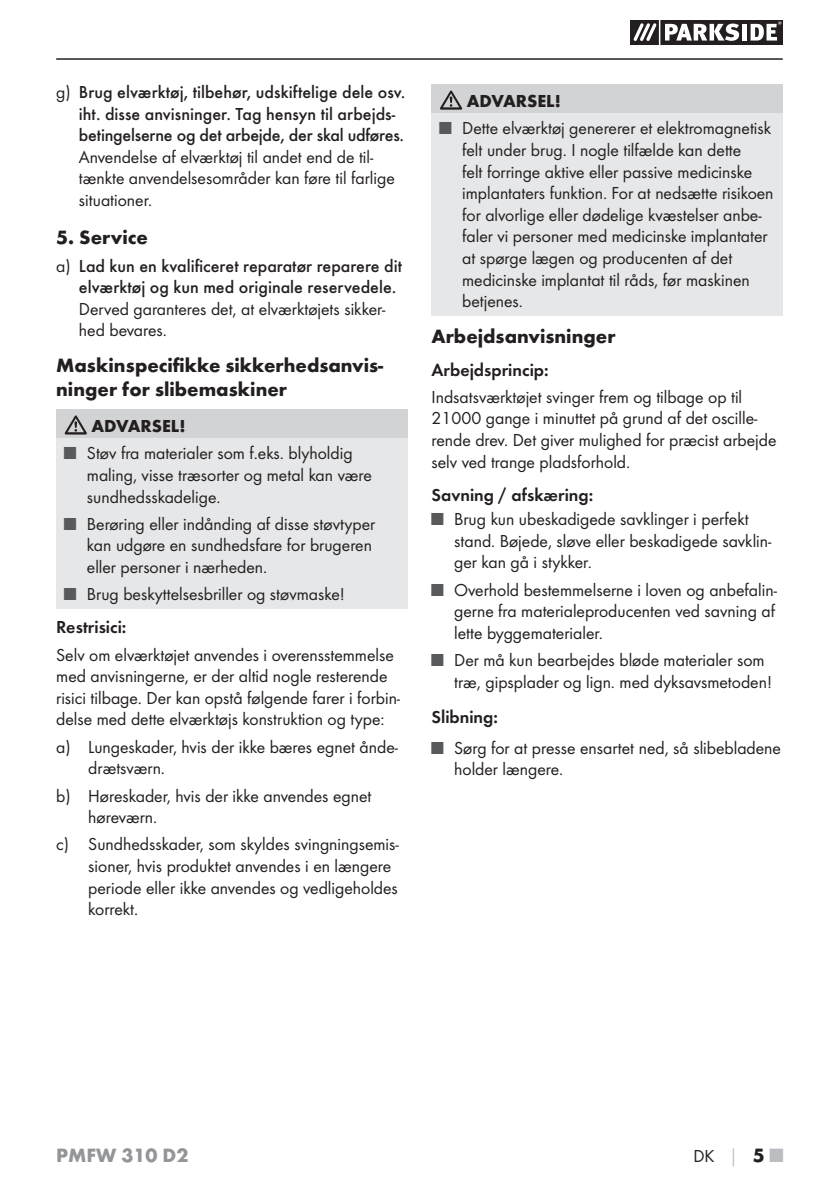
<style>
.page{position:relative;width:839px;height:1190px;background:#fff}
.page>*{position:absolute;margin:0;border:0;box-sizing:border-box;transform-origin:0 0}
.t1{font:700 20px/24px "Futura";color:#231f20}
.t2{font:700 20px "Futura";color:#939598}
.t3{font:18px/21.6px "Futura Boo";color:#231f20}
.t4{font:500 18px/21.6px "Futura";color:#231f20}
.t5{font:18px "Futura Dem";color:#231f20}
.t6{font:700 18px "Futura";color:#231f20}
.s1{font-family:"Futura Boo";font-weight:400}
.s2{color:#58595b}
.s3{font-family:"Futura";font-weight:700;color:#bbbdc0}
.s4{font-family:"Futura";font-weight:700;font-size:20px}
.s5{font-family:"Futura";font-weight:700;font-size:20px;color:#bbbdc0}
</style>
<div class="page">
<hr style="left:56px;top:58px;width:726px;height:2px;background:#231f20">
<svg style="left:630px;top:20px;width:152px;height:25px"></svg>
<hr style="left:658px;top:20px;width:2px;height:25px;background:#fff">
<div style="left:56px;top:409px;width:351px;height:29px;background:#d1d3d4"></div>
<div style="left:56px;top:438px;width:351px;height:170px;background:#e6e7e8"></div>
<svg style="left:65px;top:415px;width:22px;height:19px"></svg>
<div style="left:431px;top:85px;width:351px;height:28px;background:#d1d3d4"></div>
<div style="left:431px;top:113px;width:351px;height:202px;background:#e6e7e8"></div>
<svg style="left:440px;top:91px;width:22px;height:19px"></svg>
<p class="t4" style="left:79px;top:82px;width:328px;text-indent:-23px"><span class="s1">g)</span> Brug elværktøj, tilbehør, udskiftelige dele osv. iht. disse anvisninger. Tag hensyn til arbejds&shy;betingelserne og det arbejde, der skal udføres.</p>
<p class="t3" style="left:79px;top:147px;width:317px">Anvendelse af elværktøj til andet end de til&shy;tænkte anvendelsesområder kan føre til farlige situationer.</p>
<p class="t1" style="left:56px;top:227px;width:93px">5. Service</p>
<p class="t4" style="left:79px;top:256px;width:324px;text-indent:-23px"><span class="s1">a)</span> Lad kun en kvalificeret reparatør reparere dit elværktøj og kun med originale reservedele.</p>
<p class="t3" style="left:79px;top:299px;width:308px">Derved garanteres det, at elværktøjets sikker&shy;hed bevares.</p>
<p class="t1" style="left:56px;top:355px;width:328px">Maskinspecifikke sikkerhedsanvis&shy;ninger for slibemaskiner</p>
<p class="t6" style="left:91px;top:419px;width:96px">ADVARSEL!</p>
<p class="t3" style="left:87px;top:443px;width:286px;text-indent:-23px"><span class="s2">■</span> Støv fra materialer som f.eks. blyholdig maling, visse træsorter og metal kan være sundhedsskadelige.</p>
<p class="t3" style="left:87px;top:514px;width:290px;text-indent:-23px"><span class="s2">■</span> Berøring eller indånding af disse støvtyper kan udgøre en sundhedsfare for brugeren eller personer i nærheden.</p>
<p class="t3" style="left:64px;top:584px;width:282px"><span class="s2">■</span> Brug beskyttelsesbriller og støvmaske!</p>
<p class="t5" style="left:56px;top:619px;width:72px">Restrisici:</p>
<p class="t3" style="left:56px;top:644px;width:345px">Selv om elværktøjet anvendes i overensstemmelse med anvisningerne, er der altid nogle resterende risici tilbage. Der kan opstå følgende farer i forbin&shy;delse med dette elværktøjs konstruktion og type:</p>
<p class="t3" style="left:88px;top:736px;width:311px;text-indent:-32px">a) Lungeskader, hvis der ikke bæres egnet ånde&shy;drætsværn.</p>
<p class="t3" style="left:88px;top:785px;width:284px;text-indent:-32px">b) Høreskader, hvis der ikke anvendes egnet høreværn.</p>
<p class="t3" style="left:88px;top:834px;width:312px;text-indent:-32px">c) Sundhedsskader, som skyldes svingningsemis&shy;sioner, hvis produktet anvendes i en længere periode eller ikke anvendes og vedligeholdes korrekt.</p>
<p class="t6" style="left:466px;top:94px;width:96px">ADVARSEL!</p>
<p class="t3" style="left:462px;top:119px;width:313px;text-indent:-23px"><span class="s2">■</span> Dette elværktøj genererer et elektromagnetisk felt under brug. I nogle tilfælde kan dette<br>felt forringe aktive eller passive medicinske implantaters funktion. For at nedsætte risikoen for alvorlige eller dødelige kvæstelser anbe&shy;faler vi personer med medicinske implantater at spørge lægen og producenten af det medicinske implantat til råds, før maskinen betjenes.</p>
<p class="t1" style="left:431px;top:326px;width:185px">Arbejdsanvisninger</p>
<p class="t5" style="left:431px;top:361px;width:119px">Arbejdsprincip:</p>
<p class="t3" style="left:431px;top:387px;width:346px">Indsatsværktøjet svinger frem og tilbage op til 21000 gange i minuttet på grund af det oscille&shy;rende drev. Det giver mulighed for præcist arbejde selv ved trange pladsforhold.</p>
<p class="t5" style="left:431px;top:486px;width:163px">Savning / afskæring:</p>
<p class="t3" style="left:454px;top:509px;width:318px;text-indent:-23px"><span class="s2">■</span> Brug kun ubeskadigede savklinger i perfekt stand. Bøjede, sløve eller beskadigede savklin&shy;ger kan gå i stykker.</p>
<p class="t3" style="left:454px;top:580px;width:324px;text-align:justify;text-indent:-23px"><span class="s2">■</span> Overhold bestemmelserne i loven og anbefalin&shy;gerne fra materialeproducenten ved savning af lette byggematerialer.</p>
<p class="t3" style="left:454px;top:650px;width:319px;text-indent:-23px"><span class="s2">■</span> Der må kun bearbejdes bløde materialer som træ, gipsplader og lign. med dyksavsmetoden!</p>
<p class="t5" style="left:431px;top:709px;width:68px">Slibning:</p>
<p class="t3" style="left:454px;top:737px;width:328px;text-indent:-23px"><span class="s2">■</span> Sørg for at presse ensartet ned, så slibebladene holder længere.</p>
<p class="t2" style="left:56px;top:1147px;width:134px">PMFW 310 D2</p>
<p class="t3" style="left:693px;top:1146px;width:91px">DK <span class="s3">│</span> <span class="s4">5</span> <span class="s5">■</span></p>
</div>
